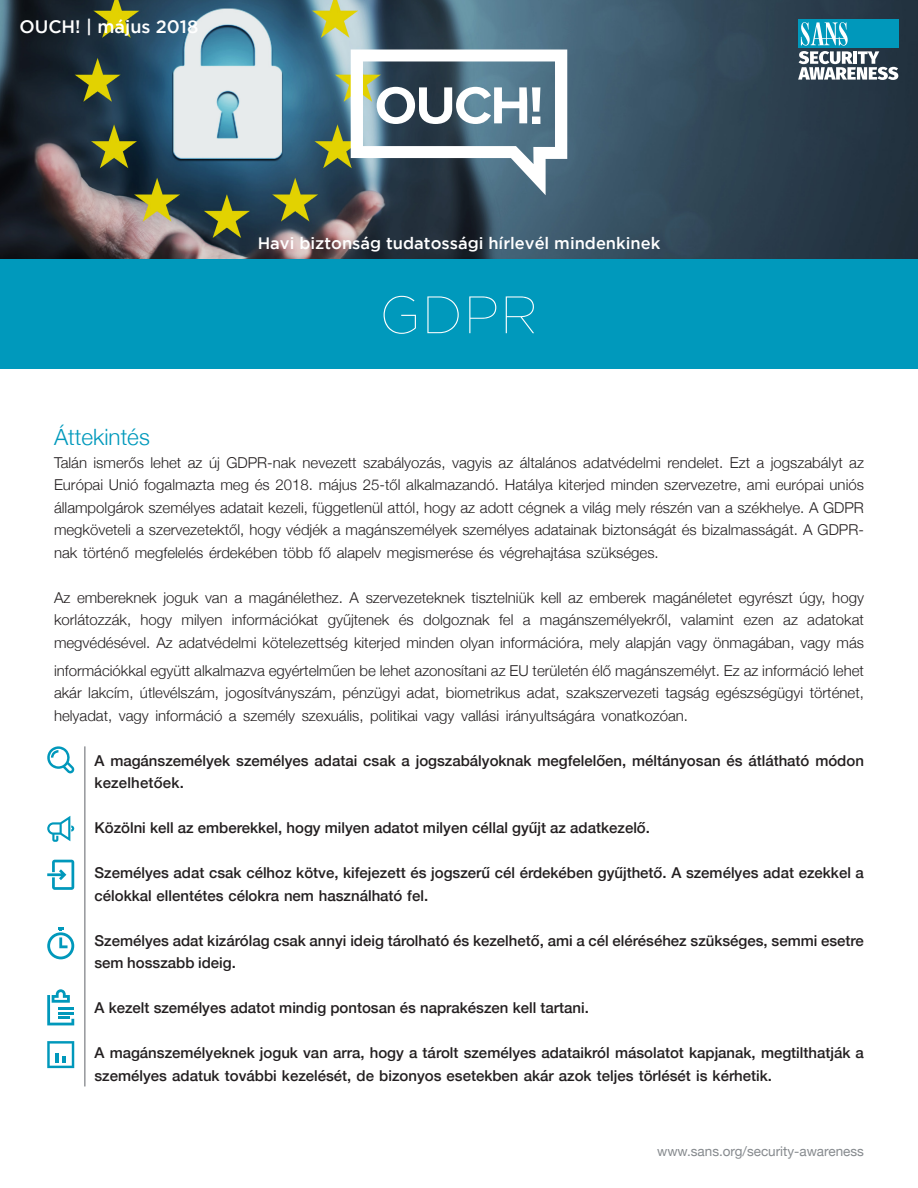
<style>
.page{position:relative;width:918px;height:1188px;background:#fff}
.page>*{position:absolute;margin:0;border:0;box-sizing:border-box;transform-origin:0 0}
.t1{font:100 52.5px "Gotham";color:#fff}
.MainText{font:300 22.5px "Helvetica Neue";color:#0099bc}
.t2{font:500 18px "Gotham";color:#fff}
.t3{font:500 16.5px "Gotham";color:#fff}
.MainText-2{font:300 15px/22.5px "Helvetica Neue";color:#231f20;text-align:justify}
.indents{font:500 15px/22.5px "Helvetica Neue";color:#231f20}
.t4{font:13.5px "Helvetica Neue";color:#868a8e}
</style>
<div class="page">
<img style="left:0;top:0;width:918px;height:259px">
<div style="left:0;top:259px;width:918px;height:110px;background:#0099bc"></div>
<svg style="left:351px;top:50px;width:216px;height:145px"></svg>
<div style="left:798px;top:19px;width:100px;height:29px;background:#0098bb"></div>
<svg style="left:798px;top:22px;width:100px;height:58px"></svg>
<svg style="left:47px;top:989px;width:27px;height:36px"></svg>
<hr style="left:59px;top:1012px;width:15px;height:3px;background:#0098bb">
<svg style="left:47px;top:927px;width:27px;height:32px"></svg>
<svg style="left:47px;top:746px;width:27px;height:27px"></svg>
<svg style="left:47px;top:816px;width:27px;height:26px"></svg>
<svg style="left:47px;top:860px;width:27px;height:30px"></svg>
<hr style="left:85px;top:746px;width:1px;height:340px;background:#5f6369">
<svg style="left:47px;top:1041px;width:27px;height:27px"></svg>
<p class="t2" style="left:19px;top:16px;width:180px">OUCH! | május 2018</p>
<p class="t3" style="left:258px;top:233px;width:404px">Havi biztonság tudatossági hírlevél mindenkinek</p>
<p class="t1" style="left:380px;top:287px;width:160px">GDPR</p>
<p class="MainText" style="left:54px;top:419px;width:97px">Áttekintés</p>
<p class="MainText-2" style="left:54px;top:450px;width:812px">Talán ismerős lehet az új GDPR-nak nevezett szabályozás, vagyis az általános adatvédelmi rendelet. Ezt a jogszabályt az Európai Unió fogalmazta meg és 2018. május 25-től alkalmazandó. Hatálya kiterjed minden szervezetre, ami európai uniós állampolgárok személyes adatait kezeli, függetlenül attól, hogy az adott cégnek a világ mely részén van a székhelye A. GDPR</p>
<p class="MainText-2" style="left:54px;top:540px;width:606px">nak történő megfelelés érdekében több fő alapelv megismerése és végrehajtása szükséges.</p>
<p class="MainText-2" style="left:54px;top:517px;width:812px">megköveteli a szervezetektől, hogy védjék a magánszemélyek személyes adatainak biztonságát és bizalmasságát A. GDPR-</p>
<p class="MainText-2" style="left:54px;top:585px;width:812px;text-align:right">Az embereknek joguk van a magánélethez A. szervezeteknek tisztelniük kell az emberek magánéletet egyrészt úgy, hogy adatokat</p>
<p class="MainText-2" style="left:328px;top:607px;width:63px">gyűjtenek</p>
<p class="MainText-2" style="left:54px;top:607px;width:812px">korlátozzák,<br>megvédésével. Az adatvédelmi kötelezettség kiterjed minden olyan információra, mely alapján vagy önmagában, vagy más</p>
<p class="MainText-2" style="left:54px;top:658px;width:812px">információkkal együtt alkalmazva egyértelműen be lehet azonosítani az EU területén élő magánszemélyt. Ez az információ lehet akár lakcím, útlevélszám, jogosítványszám, pénzügyi adat, biometrikus adat, szakszervezeti tagság egészségügyi történet, helyadat, vagy információ a személy szexuális, politikai vagy vallási irányultságára vonatkozóan.</p>
<p class="indents" style="left:94px;top:748px;width:771px">A magánszemélyek személyes adatai csak a jogszabályoknak megfelelően, méltányosan és átlátható módon kezelhetőek.</p>
<p class="indents" style="left:94px;top:816px;width:557px">Közölni kell az emberekkel, hogy milyen adatot milyen céllal gyűjt az adatkezelő.</p>
<p class="indents" style="left:94px;top:861px;width:771px">Személyes adat csak célhoz kötve, kifejezett és jogszerű cél érdekében gyűjthető A. személyes adat ezekkel a célokkal ellentétes célokra nem használható fel.</p>
<p class="indents" style="left:94px;top:928px;width:771px">Személyes adat kizárólag csak annyi ideig tárolható és kezelhető, ami a cél eléréséhez szükséges, semmi esetre sem hosszabb ideig.</p>
<p class="indents" style="left:94px;top:996px;width:496px">A kezelt személyes adatot mindig pontosan és naprakészen kell tartani.</p>
<p class="indents" style="left:94px;top:1041px;width:771px">A magánszemélyeknek joguk van arra, hogy a tárolt személyes adataikról másolatot kapjanak, megtilthatják a személyes adatuk további kezelését, de bizonyos esetekben akár azok teljes törlését is kérhetik.</p>
<p class="MainText-2" style="left:232px;top:607px;width:88px">információkat</p>
<p class="MainText-2" style="left:399px;top:607px;width:16px">és</p>
<p class="MainText-2" style="left:540px;top:607px;width:133px">magánszemélyekről,</p>
<p class="MainText-2" style="left:141px;top:607px;width:33px">hogy</p>
<p class="MainText-2" style="left:182px;top:607px;width:42px">milyen</p>
<p class="MainText-2" style="left:423px;top:607px;width:68px">dolgoznak</p>
<p class="MainText-2" style="left:499px;top:607px;width:16px">fel</p>
<p class="MainText-2" style="left:681px;top:607px;width:55px">valamint</p>
<p class="MainText-2" style="left:523px;top:607px;width:9px">a</p>
<p class="MainText-2" style="left:743px;top:607px;width:32px">ezen</p>
<p class="MainText-2" style="left:783px;top:607px;width:16px">az</p>
<p class="t4" style="left:657px;top:1142px;width:208px">www.sans.org/security-awareness</p>
</div>
